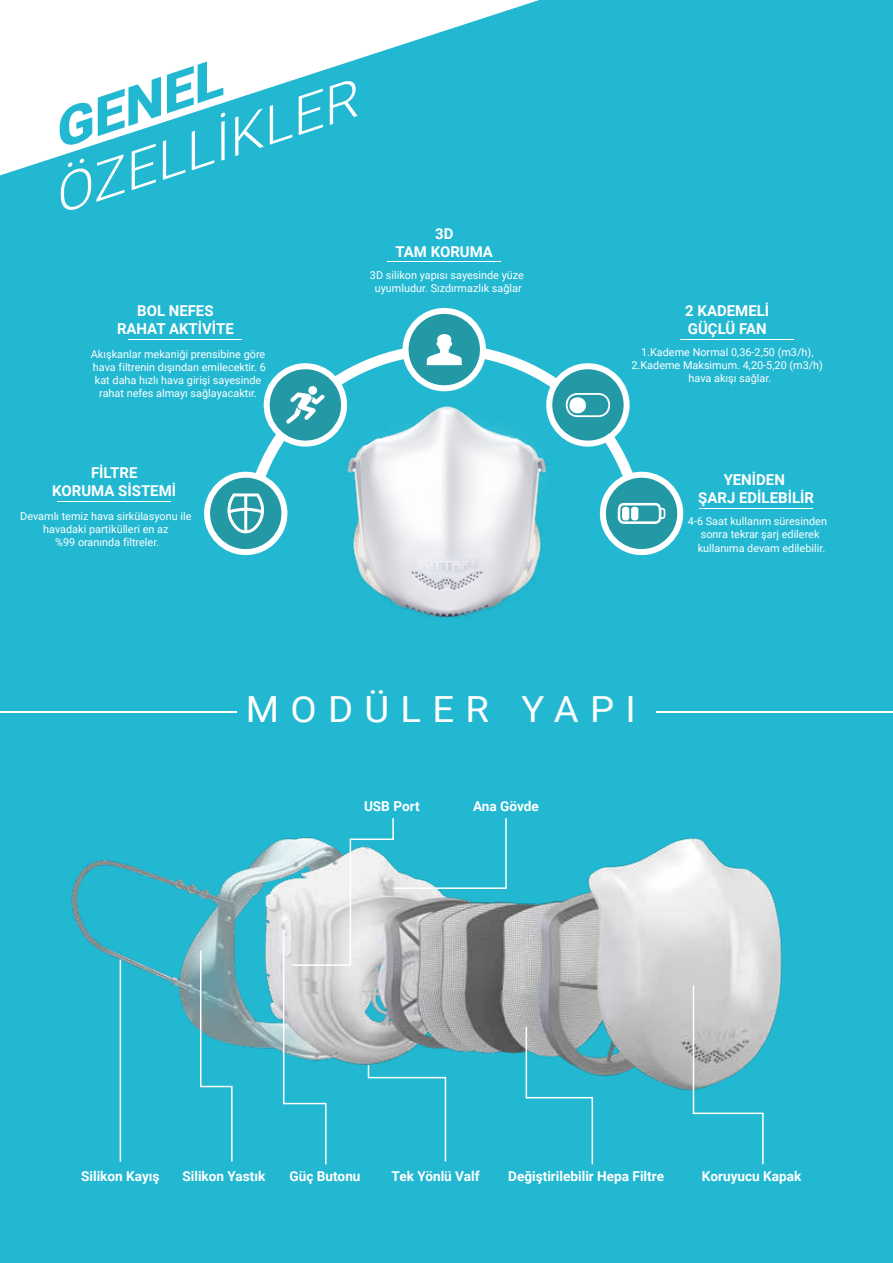
<style>
.page{position:relative;width:893px;height:1263px;background:#22b8d2}
.page>*{position:absolute;margin:0;border:0;box-sizing:border-box;transform-origin:0 0}
.t1{font:italic 300 51.6px "Roboto";color:#fff;scale:1.12 1}
.t2{font:italic 900 51.6px "Roboto";color:#22b8d2;scale:1.12 1}
.t3{font:36px "Roboto";letter-spacing:.295em;color:#fff;scale:1.06 1}
.t4{font:700 15px/18px "Roboto";color:#fff;text-align:center}
.t5{font:700 13.65px "Roboto";color:#fff}
.t6{font:10.8px/13px "Roboto";color:#fff;text-align:center}
</style>
<div class="page">
<img style="left:243px;top:557px;width:398px;height:88px">
<svg style="left:237px;top:339px;width:415px;height:218px"></svg>
<div style="left:406px;top:311px;width:77px;height:77px;background:#2299a5;border-radius:50%"></div>
<div style="left:403px;top:308px;width:83px;height:83px;border:6px solid #fff;border-radius:50%"></div>
<svg style="left:426px;top:334px;width:36px;height:31px"></svg>
<svg style="left:549px;top:366px;width:78px;height:78px;background:#3fa6b1"></svg>
<div style="left:546px;top:363px;width:84px;height:84px;border:6px solid #fff;border-radius:50%"></div>
<svg style="left:566px;top:393px;width:44px;height:24px"></svg>
<div style="left:603px;top:475px;width:77px;height:77px;background:#2299a5;border-radius:50%"></div>
<div style="left:600px;top:472px;width:83px;height:83px;border:6px solid #fff;border-radius:50%"></div>
<svg style="left:617px;top:503px;width:49px;height:21px"></svg>
<hr style="left:699px;top:508px;width:114px;height:1px;background:#fff">
<hr style="left:387px;top:261px;width:114px;height:1px;background:#fff">
<hr style="left:128px;top:339px;width:114px;height:1px;background:#fff">
<hr style="left:57px;top:501px;width:114px;height:1px;background:#fff">
<hr style="left:680px;top:339px;width:114px;height:1px;background:#fff">
<img style="left:66px;top:777px;width:726px;height:384px">
<hr style="left:120px;top:960px;width:1px;height:201px;background:#fff">
<svg style="left:199px;top:949px;width:34px;height:214px;background:#50b0c0"></svg>
<svg style="left:282px;top:817px;width:225px;height:349px;background:#74b9c6"></svg>
<svg style="left:525px;top:1025px;width:69px;height:141px;background:#43b2c6"></svg>
<svg style="left:692px;top:984px;width:72px;height:182px;background:#74bdca"></svg>
<hr style="left:657px;top:711px;width:236px;height:1px;background:#fff">
<hr style="left:0;top:711px;width:236px;height:1px;background:#fff">
<svg style="left:267px;top:366px;width:77px;height:78px;background:#3ea6b0"></svg>
<div style="left:264px;top:363px;width:83px;height:84px;border:6px solid #fff;border-radius:50%"></div>
<div style="left:308px;top:386px;width:9px;height:9px;background:#fff;border-radius:50%"></div>
<svg style="left:286px;top:392px;width:39px;height:32px"></svg>
<svg style="left:207px;top:475px;width:77px;height:77px;background:#40a6b1"></svg>
<div style="left:204px;top:472px;width:83px;height:83px;border:6px solid #fff;border-radius:50%"></div>
<svg style="left:225px;top:493px;width:42px;height:40px"></svg>
<h1 class="t2" style="left:41px;top:97px;width:158px;rotate:-18deg">GENEL</h1>
<h1 class="t1" style="left:40px;top:162px;width:286px;rotate:-18deg">ÖZELLİKLER</h1>
<h3 class="t4" style="left:117px;top:301px;width:118px">BOL NEFES<br>RAHAT AKTİVİTE</h3>
<p class="t6" style="left:91px;top:347px;width:177px">Akışkanlar mekaniği prensibine göre hava filtrenin dışından emilecektir. 6 kat daha hızlı hava girişi sayesinde rahat nefes almayı sağlayacaktır.</p>
<h3 class="t4" style="left:395px;top:224px;width:99px">3D<br>TAM KORUMA</h3>
<p class="t6" style="left:370px;top:268px;width:155px">3D silikon yapısı sayesinde yüze uyumludur. Sızdırmazlık sağlar</p>
<h3 class="t4" style="left:52px;top:463px;width:125px">FİLTRE<br>KORUMA SİSTEMİ</h3>
<p class="t6" style="left:20px;top:509px;width:173px">Devamlı temiz hava sirkülasyonu ile havadaki partikülleri en az<br>%99 oranında filtreler.</p>
<h3 class="t4" style="left:685px;top:301px;width:85px;text-align:left">2 KADEMELİ<br>GÜÇLÜ FAN</h3>
<p class="t6" style="left:631px;top:345px;width:193px">1.Kademe Normal 0,36-2,50 (m3/h),<br>2.Kademe Maksimum. 4,20-5,20 (m3/h) hava akışı sağlar.</p>
<h3 class="t4" style="left:698px;top:470px;width:117px">YENİDEN<br>ŞARJ EDİLEBİLİR</h3>
<p class="t6" style="left:698px;top:515px;width:131px;text-align:left;text-indent:-10px">4-6 Saat kullanım süresinden sonra tekrar şarj edilerek kullanıma devam edilebilir.</p>
<h2 class="t3" style="left:246px;top:683px;width:370px">MODÜLER YAPI</h2>
<p class="t5" style="left:364px;top:797px;width:57px">USB Port</p>
<p class="t5" style="left:473px;top:797px;width:67px">Ana Gövde</p>
<p class="t5" style="left:81px;top:1167px;width:80px">Silikon Kayış</p>
<p class="t5" style="left:182px;top:1167px;width:84px">Silikon Yastık</p>
<p class="t5" style="left:290px;top:1167px;width:72px">Güç Butonu</p>
<p class="t5" style="left:392px;top:1167px;width:90px">Tek Yönlü Valf</p>
<p class="t5" style="left:508px;top:1167px;width:157px">Değiştirilebilir Hepa Filtre</p>
<p class="t5" style="left:702px;top:1167px;width:101px">Koruyucu Kapak</p>
</div>
